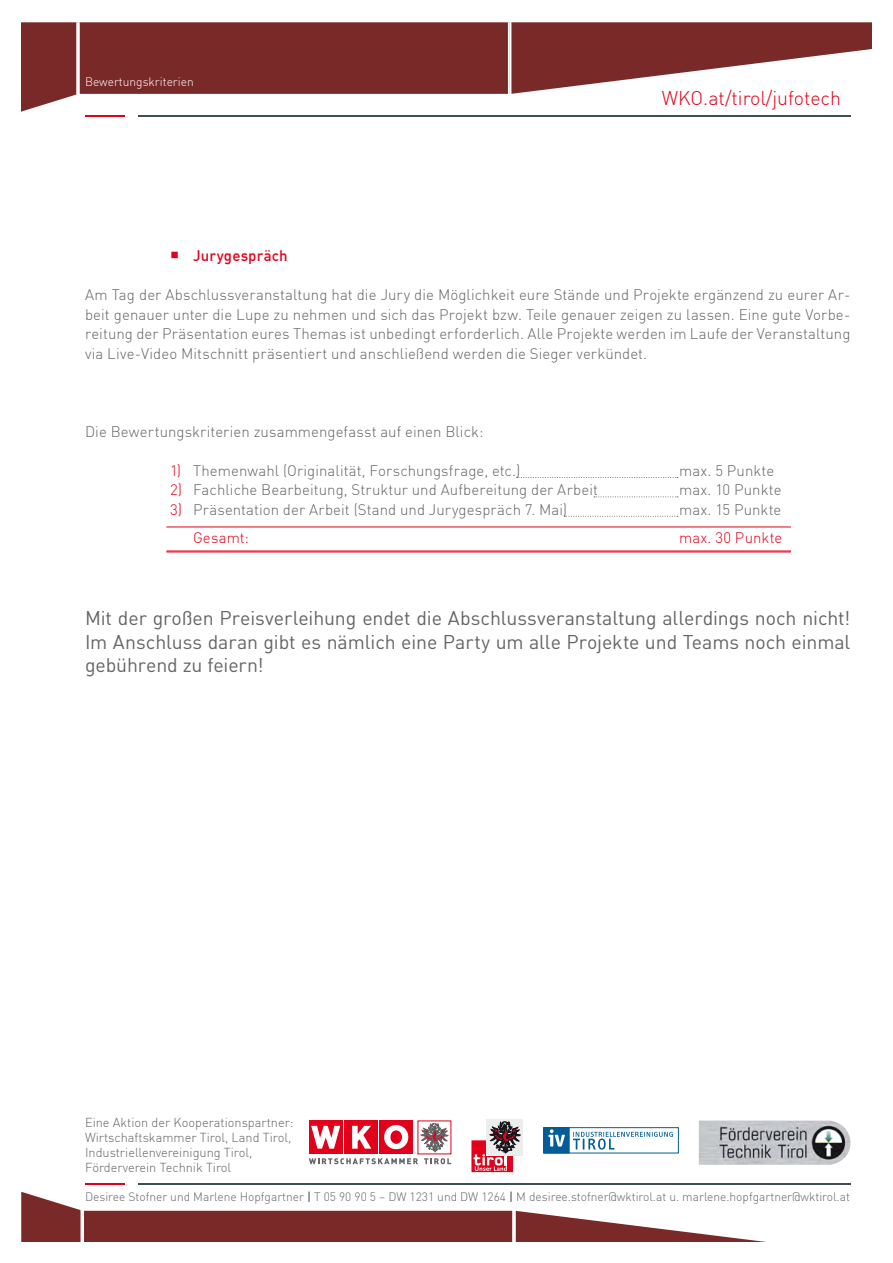
<style>
.page{position:relative;width:893px;height:1263px;background:#fff}
.page>*{position:absolute;margin:0;border:0;box-sizing:border-box;transform-origin:0 0}
.t1{font:19.5px/23.4px "DIN";letter-spacing:-.005em;color:#646567;text-align:justify}
.t2{font:300 19.5px "DIN";color:#e2001a}
.t3{font:300 15px/19.5px "DIN";letter-spacing:.005em;color:#646567;text-align:justify}
.t4{font:300 15px "DIN";letter-spacing:.01em;color:#e2001a}
.t5{font:500 15px "DIN";letter-spacing:.01em;color:#e2001a}
.t6{font:300 12.75px "DIN";color:#646567}
.t7{font:300 12px "DIN";color:#646567}
.t8{font:300 12px "DIN";color:#fff}
.s1{color:#e2001a}
.s2{font-weight:500}
</style>
<div class="page">
<div style="left:79px;top:22px;width:431px;height:72px;background:#792927"></div>
<hr style="left:78px;top:22px;width:2px;height:75px;background:#fff">
<svg style="left:21px;top:22px;width:57px;height:90px;background:#8a4442"></svg>
<svg style="left:508px;top:22px;width:364px;height:72px"></svg>
<div style="left:83px;top:1211px;width:431px;height:31px;background:#792927"></div>
<hr style="left:82px;top:1208px;width:2px;height:34px;background:#fff">
<svg style="left:21px;top:1192px;width:60px;height:50px"></svg>
<svg style="left:512px;top:1210px;width:254px;height:32px"></svg>
<hr style="left:138px;top:1183px;width:712px;height:2px;background:#3d4e57">
<hr style="left:85px;top:1183px;width:40px;height:2px;background:#e2001a">
<hr style="left:138px;top:115px;width:712px;height:2px;background:#3d4e57">
<hr style="left:85px;top:115px;width:40px;height:2px;background:#e2001a">
<svg style="left:517px;top:477px;width:161px;height:1px"></svg>
<svg style="left:594px;top:496px;width:84px;height:1px"></svg>
<svg style="left:564px;top:516px;width:114px;height:1px"></svg>
<hr style="left:166px;top:527px;width:625px;height:1px;background:#e2001a">
<hr style="left:166px;top:551px;width:625px;height:1px;background:#e2001a">
<hr style="left:166px;top:552px;width:625px;height:1px;background:#e2001a">
<div style="left:344px;top:1120px;width:34px;height:34px;background:#e2001a"></div>
<svg style="left:352px;top:1126px;width:19px;height:23px"></svg>
<div style="left:309px;top:1120px;width:33px;height:34px;background:#e2001a"></div>
<svg style="left:311px;top:1126px;width:29px;height:23px"></svg>
<div style="left:380px;top:1120px;width:33px;height:34px;background:#e2001a"></div>
<svg style="left:384px;top:1125px;width:24px;height:24px"></svg>
<div style="left:391px;top:1131px;width:10px;height:12px;background:#e2001a;border-radius:50%"></div>
<div style="left:391px;top:1131px;width:11px;height:12px;border:1px solid #e2001a;border-radius:50%"></div>
<svg style="left:309px;top:1158px;width:109px;height:6px"></svg>
<svg style="left:424px;top:1158px;width:27px;height:6px"></svg>
<svg style="left:421px;top:1123px;width:27px;height:29px"></svg>
<img style="left:699px;top:1120px;width:151px;height:45px">
<div style="left:487px;top:1119px;width:36px;height:36px;background:#eceded"></div>
<svg style="left:471px;top:1119px;width:49px;height:53px"></svg>
<div style="left:569px;top:1127px;width:110px;height:26px;border:1px solid #005d98"></div>
<svg style="left:543px;top:1127px;width:130px;height:26px"></svg>
<p class="t8" style="left:85px;top:74px;width:110px">Bewertungskriterien</p>
<p class="t2" style="left:662px;top:86px;width:181px">WKO.at/tirol/jufotech</p>
<p class="t5" style="left:170px;top:246px;width:119px">○ Jurygespräch</p>
<p class="t3" style="left:85px;top:285px;width:767px">Am Tag der Abschlussveranstaltung hat die Jury die Möglichkeit eure Stände und Projekte ergänzend zu eurer Ar&shy;beit genauer unter die Lupe zu nehmen und sich das Projekt bzw. Teile genauer zeigen zu lassen. Eine gute Vorbe&shy;reitung der Präsentation eures Themas ist unbedingt erforderlich. Alle Projekte werden im Laufe der Veranstaltung via Live-Video Mitschnitt präsentiert und anschließend werden die Sieger verkündet.</p>
<p class="t3" style="left:85px;top:421px;width:400px">Die Bewertungskriterien zusammengefasst auf einen Blick:</p>
<p class="t3" style="left:170px;top:460px;width:352px"><span class="s1">1)</span> Themenwahl (Originalität, Forschungsfrage, etc.)</p>
<p class="t3" style="left:679px;top:460px;width:97px">max. 5 Punkte</p>
<p class="t3" style="left:170px;top:480px;width:429px"><span class="s1">2)</span> Fachliche Bearbeitung, Struktur und Aufbereitung der Arbeit</p>
<p class="t3" style="left:679px;top:480px;width:104px">max. 10 Punkte</p>
<p class="t3" style="left:170px;top:499px;width:399px"><span class="s1">3)</span> Präsentation der Arbeit (Stand und Jurygespräch 7. Mai)</p>
<p class="t3" style="left:679px;top:499px;width:104px">max. 15 Punkte</p>
<p class="t4" style="left:193px;top:529px;width:57px">Gesamt:</p>
<p class="t4" style="left:679px;top:529px;width:105px">max. 30 Punkte</p>
<p class="t1" style="left:85px;top:606px;width:767px">Mit der großen Preisverleihung endet die Abschlussveranstaltung allerdings noch nicht!<br>Im Anschluss daran gibt es nämlich eine Party um alle Projekte und Teams noch einmal gebührend zu feiern!</p>
<p class="t6" style="left:85px;top:1115px;width:210px">Eine Aktion der Kooperationspartner:</p>
<p class="t6" style="left:85px;top:1130px;width:208px">Wirtschaftskammer Tirol, Land Tirol,</p>
<p class="t6" style="left:85px;top:1145px;width:169px">Industriellenvereinigung Tirol,</p>
<p class="t6" style="left:85px;top:1160px;width:148px">Förderverein Technik Tirol</p>
<p class="t7" style="left:85px;top:1189px;width:766px">Desiree Stofner und Marlene Hopfgartner <span class="s2">|</span> T 05 90 90 5 – DW 1231 und DW 1264 <span class="s2">|</span> M desiree.stofner@wktirol.at u. marlene.hopfgartner@wktirol.at</p>
</div>
